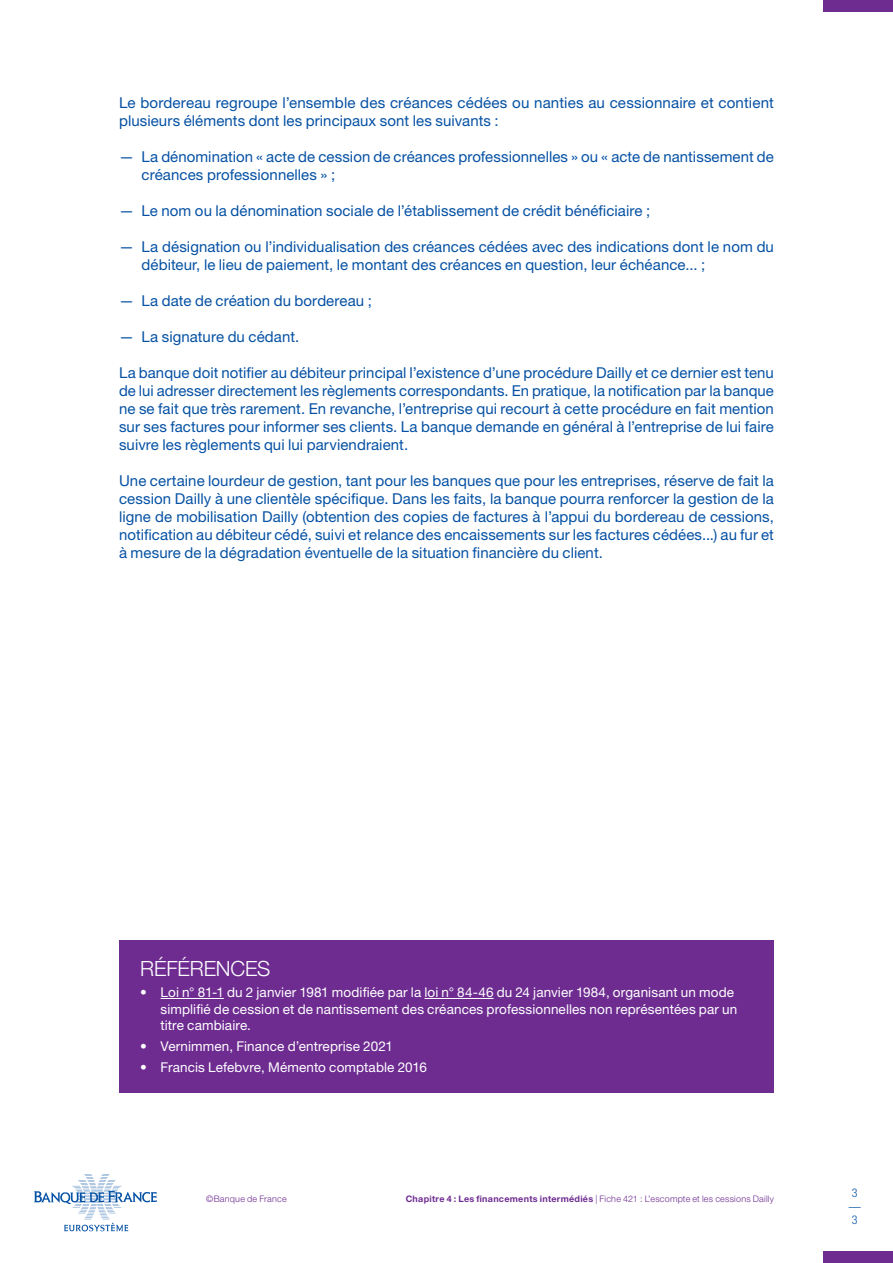
<style>
.page{position:relative;width:893px;height:1263px;background:#fff}
.page>*{position:absolute;margin:0;border:0;box-sizing:border-box;transform-origin:0 0}
.t1{font:300 21px "Helvetica Neue LT Std";letter-spacing:-.01em;color:#fff}
.t2{font:15px/18px "Helvetica Neue LT Std";letter-spacing:.005em;color:#0551a4}
.t3{font:13.5px/16.5px "Helvetica Neue LT Std";letter-spacing:.01em;color:#fff}
.t4{font:300 condensed 12px/13.5px "Helvetica Neue LT Std";color:#0551a4}
.t5{font:300 9px "Helvetica Neue LT Std";letter-spacing:.025em;color:#6e2c91}
.s1{font-weight:700}
</style>
<div class="page">
<svg style="left:34px;top:1174px;width:123px;height:57px"></svg>
<div style="left:823px;top:1252px;width:70px;height:11px;background:#6e2c91"></div>
<div style="left:823px;top:0;width:70px;height:11px;background:#6e2c91"></div>
<div style="left:119px;top:940px;width:655px;height:153px;background:#6e2c91"></div>
<hr style="left:161px;top:998px;width:63px;height:1px;background:#fff">
<hr style="left:425px;top:998px;width:69px;height:1px;background:#fff">
<p class="t2" style="left:119px;top:93px;width:656px">Le bordereau regroupe l’ensemble des créances cédées ou nanties au cessionnaire et contient plusieurs éléments dont les principaux sont les suivants :</p>
<p class="t2" style="left:142px;top:147px;width:634px;text-indent:-22px">— La dénomination « acte de cession de créances professionnelles » ou « acte de nantissement de créances professionnelles » ;</p>
<p class="t2" style="left:119px;top:201px;width:533px">— Le nom ou la dénomination sociale de l’établissement de crédit bénéficiaire ;</p>
<p class="t2" style="left:142px;top:237px;width:634px;text-indent:-22px">— La désignation ou l’individualisation des créances cédées avec des indications dont le nom du débiteur, le lieu de paiement, le montant des créances en question, leur échéance... ;</p>
<p class="t2" style="left:119px;top:291px;width:254px">— La date de création du bordereau ;</p>
<p class="t2" style="left:119px;top:327px;width:182px">— La signature du cédant.</p>
<p class="t2" style="left:119px;top:363px;width:656px;text-align:justify">La banque doit notifier au débiteur principal l’existence d’une procédure Dailly et ce dernier est tenu de lui adresser directement les règlements correspondants. En pratique, la notification par la banque ne se fait que très rarement. En revanche, l’entreprise qui recourt à cette procédure en fait mention sur ses factures pour informer ses clients. La banque demande en général à l’entreprise de lui faire suivre les règlements qui lui parviendraient.</p>
<p class="t2" style="left:119px;top:471px;width:656px;text-align:justify">Une certaine lourdeur de gestion, tant pour les banques que pour les entreprises, réserve de fait la cession Dailly à une clientèle spécifique. Dans les faits, la banque pourra renforcer la gestion de la ligne de mobilisation Dailly (obtention des copies de factures à l’appui du bordereau de cessions, notification au débiteur cédé, suivi et relance des encaissements sur les factures cédées...) au fur et à mesure de la dégradation éventuelle de la situation financière du client.</p>
<h1 class="t1" style="left:140px;top:956px;width:132px">RÉFÉRENCES</h1>
<p class="t3" style="left:161px;top:984px;width:578px;text-indent:-20px">• Loi n° 81-1 du 2 janvier 1981 modifiée par la loi n° 84-46 du 24 janvier 1984, organisant un mode simplifié de cession et de nantissement des créances professionnelles non représentées par un titre cambiaire.</p>
<p class="t3" style="left:140px;top:1038px;width:254px">• Vernimmen, Finance d’entreprise 2021</p>
<p class="t3" style="left:140px;top:1058px;width:288px">• Francis Lefebvre, Mémento comptable 2016</p>
<p class="t5" style="left:206px;top:1193px;width:82px">©Banque de France</p>
<p class="t5" style="left:406px;top:1193px;width:370px"><span class="s1">Chapitre 4 : Les financements intermédiés</span> | Fiche 421 : L’escompte et les cessions Dailly</p>
<p class="t4" style="left:849px;top:1186px;width:13px">3 —<br>3</p>
</div>
